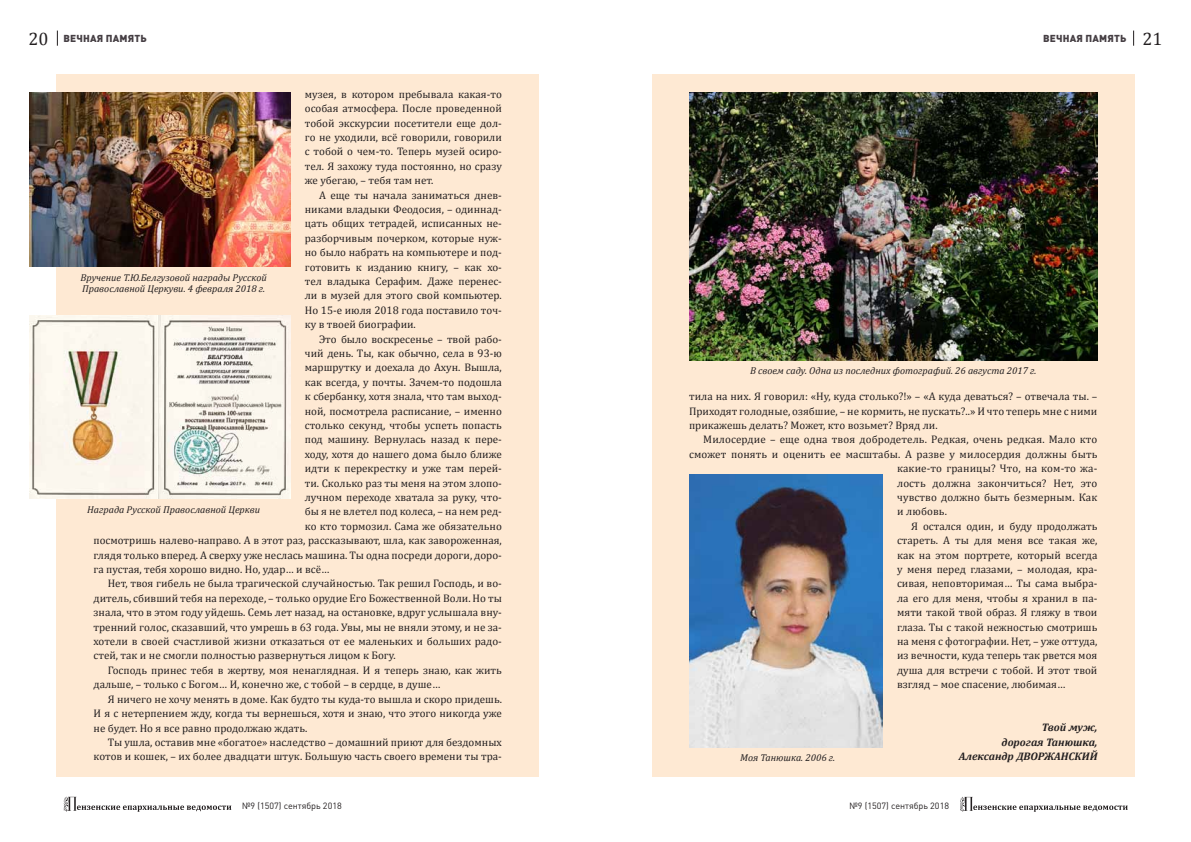
<style>
.page{position:relative;width:1191px;height:842px;background:#fff}
.page>*{position:absolute;margin:0;border:0;box-sizing:border-box;transform-origin:0 0}
.t1{font:18px "Cambria";color:#231f20}
.t2{font:11px/14.4px "Cambria";color:#231f20;text-align:justify}
.t3{font:italic 700 11px/14.4px "Cambria";color:#231f20;text-align:right}
.t4{font:italic 10px/11px "Cambria";color:#231f20}
.t5{font:900 10px "DIN Pro";letter-spacing:.02em;color:#463f44}
.t6{font:9px "DIN Pro";color:#231f20}
.s1{font-family:"Cambria";font-weight:400;font-size:18px;color:#231f20}
</style>
<div class="page">
<div style="left:652px;top:74px;width:482px;height:703px;background:#fee9d3"></div>
<div style="left:57px;top:74px;width:482px;height:703px;background:#fee9d3"></div>
<img style="left:30px;top:92px;width:261px;height:175px">
<img style="left:30px;top:315px;width:261px;height:184px">
<img style="left:689px;top:92px;width:408px;height:268px">
<img style="left:689px;top:475px;width:194px;height:272px">
<svg style="left:64px;top:797px;width:167px;height:15px"></svg>
<svg style="left:57px;top:31px;width:1px;height:15px"></svg>
<svg style="left:960px;top:797px;width:167px;height:15px"></svg>
<svg style="left:1133px;top:31px;width:1px;height:15px"></svg>
<h1 class="t1" style="left:28px;top:28px;width:21px">20</h1>
<p class="t5" style="left:63px;top:29px;width:85px">вечная память</p>
<p class="t5" style="left:1043px;top:29px;width:121px">вечная память <span class="s1">21</span></p>
<p class="t2" style="left:305px;top:87px;width:199px">музея, в котором пребывала какая-то особая атмосфера. После проведенной тобой экскурсии посетители еще дол&shy;го не уходили, всё говорили, говорили с тобой о чем-то. Теперь музей осиро&shy;тел. Я захожу туда постоянно, но сразу же убегаю, – тебя там нет.</p>
<p class="t2" style="left:305px;top:188px;width:199px;text-indent:14px">А еще ты начала заниматься днев&shy;никами владыки Феодосия, – одиннад&shy;цать общих тетрадей, исписанных не&shy;разборчивым почерком, которые нуж&shy;но было набрать на компьютере и под&shy;готовить к изданию книгу, – как хо&shy;тел владыка Серафим. Даже перенес&shy;ли в музей для этого свой компьютер.<br>Но 15-е июля 2018 года поставило точ&shy;ку в твоей биографии.</p>
<p class="t2" style="left:319px;top:332px;width:184px">Это было воскресенье – твой рабо-</p>
<p class="t2" style="left:305px;top:346px;width:199px">чий день. Ты, как обычно, села в 93-ю</p>
<p class="t2" style="left:305px;top:360px;width:198px">маршрутку и доехала до Ахун. Вышла,</p>
<p class="t2" style="left:305px;top:375px;width:199px">как всегда, у почты. Зачем-то подошла</p>
<p class="t2" style="left:305px;top:389px;width:198px">к сбербанку, хотя знала, что там выход-</p>
<p class="t2" style="left:305px;top:404px;width:199px">ной, посмотрела расписание, – именно</p>
<p class="t2" style="left:305px;top:418px;width:198px">столько секунд, чтобы успеть попасть</p>
<p class="t2" style="left:305px;top:432px;width:198px">под машину. Вернулась назад к пере-</p>
<p class="t2" style="left:305px;top:447px;width:199px">ходу, хотя до нашего дома было ближе</p>
<p class="t2" style="left:305px;top:461px;width:199px">идти к перекрестку и уже там перей-</p>
<p class="t2" style="left:305px;top:476px;width:199px">ти. Сколько раз ты меня на этом злопо-</p>
<p class="t2" style="left:305px;top:490px;width:199px">лучном переходе хватала за руку, что-</p>
<p class="t2" style="left:305px;top:504px;width:198px">бы я не влетел под колеса, – на нем ред-</p>
<p class="t2" style="left:305px;top:519px;width:199px">ко кто тормозил. Сама же обязательно</p>
<p class="t2" style="left:94px;top:533px;width:410px">посмотришь налево-направо. А в этот раз, рассказывают, шла, как завороженная,</p>
<p class="t2" style="left:94px;top:548px;width:410px">глядя только вперед. А сверху уже неслась машина. Ты одна посреди дороги, доро-</p>
<p class="t2" style="left:94px;top:562px;width:237px">га пустая, тебя хорошо видно. Но, удар… и всё…</p>
<p class="t2" style="left:108px;top:576px;width:396px">Нет, твоя гибель не была трагической случайностью. Так решил Господь, и во-</p>
<p class="t2" style="left:94px;top:591px;width:410px">дитель, сбивший тебя на переходе, – только орудие Его Божественной Воли. Но ты</p>
<p class="t2" style="left:94px;top:605px;width:410px">знала, что в этом году уйдешь. Семь лет назад, на остановке, вдруг услышала вну-</p>
<p class="t2" style="left:94px;top:620px;width:410px">тренний голос, сказавший, что умрешь в 63 года. Увы, мы не вняли этому, и не за-</p>
<p class="t2" style="left:94px;top:634px;width:410px">хотели в своей счастливой жизни отказаться от ее маленьких и больших радо-</p>
<p class="t2" style="left:94px;top:648px;width:304px">стей, так и не смогли полностью развернуться лицом к Богу.</p>
<p class="t2" style="left:108px;top:663px;width:396px">Господь принес тебя в жертву, моя ненаглядная. И я теперь знаю, как жить</p>
<p class="t2" style="left:94px;top:677px;width:348px">дальше, – только с Богом… И, конечно же, с тобой – в сердце, в душе…</p>
<p class="t2" style="left:108px;top:692px;width:396px">Я ничего не хочу менять в доме. Как будто ты куда-то вышла и скоро придешь.</p>
<p class="t2" style="left:94px;top:706px;width:410px">И я с нетерпением жду, когда ты вернешься, хотя и знаю, что этого никогда уже</p>
<p class="t2" style="left:94px;top:720px;width:215px">не будет. Но я все равно продолжаю ждать.</p>
<p class="t2" style="left:108px;top:735px;width:396px">Ты ушла, оставив мне «богатое» наследство – домашний приют для бездомных</p>
<p class="t2" style="left:94px;top:749px;width:410px">котов и кошек, – их более двадцати штук. Большую часть своего времени ты тра-</p>
<p class="t4" style="left:80px;top:271px;width:188px">Вручение Т.Ю.Белгузовой награды Русской<br>Православной Церкуви. 4 февраля 2018 г.</p>
<p class="t4" style="left:87px;top:503px;width:174px">Награда Русской Православной Церкви</p>
<p class="t6" style="left:242px;top:799px;width:101px">№9 (1507) сентябрь 2018</p>
<p class="t4" style="left:750px;top:365px;width:288px">В своем саду. Одна из последних фотографий. 26 августа 2017 г.</p>
<p class="t2" style="left:689px;top:389px;width:410px">тила на них. Я говорил: «Ну, куда столько?!» – «А куда деваться? – отвечала ты. – Приходят голодные, озябшие, – не кормить, не пускать?..» И что теперь мне с ними прикажешь делать? Может, кто возьмет? Вряд ли.</p>
<p class="t2" style="left:703px;top:432px;width:395px">Милосердие – еще одна твоя добродетель. Редкая, очень редкая. Мало кто</p>
<p class="t2" style="left:689px;top:447px;width:410px">сможет понять и оценить ее масштабы. А разве у милосердия должны быть</p>
<p class="t2" style="left:897px;top:461px;width:202px">какие-то границы? Что, на ком-то жа-</p>
<p class="t2" style="left:897px;top:476px;width:202px">лость должна закончиться? Нет, это</p>
<p class="t2" style="left:897px;top:490px;width:202px">чувство должно быть безмерным. Как</p>
<p class="t2" style="left:897px;top:504px;width:51px">и любовь.</p>
<p class="t2" style="left:911px;top:519px;width:188px">Я остался один, и буду продолжать</p>
<p class="t2" style="left:897px;top:533px;width:202px">стареть. А ты для меня все такая же,</p>
<p class="t2" style="left:897px;top:548px;width:202px">как на этом портрете, который всегда</p>
<p class="t2" style="left:897px;top:562px;width:202px">у меня перед глазами, – молодая, кра-</p>
<p class="t2" style="left:897px;top:576px;width:202px">сивая, неповторимая… Ты сама выбра-</p>
<p class="t2" style="left:897px;top:591px;width:202px">ла его для меня, чтобы я хранил в па-</p>
<p class="t2" style="left:897px;top:605px;width:202px">мяти такой твой образ. Я гляжу в твои</p>
<p class="t2" style="left:897px;top:620px;width:202px">глаза. Ты с такой нежностью смотришь</p>
<p class="t2" style="left:897px;top:634px;width:202px">на меня с фотографии. Нет, – уже оттуда,</p>
<p class="t2" style="left:897px;top:648px;width:202px">из вечности, куда теперь так рвется моя</p>
<p class="t2" style="left:897px;top:663px;width:202px">душа для встречи с тобой. И этот твой</p>
<p class="t2" style="left:897px;top:677px;width:170px">взгляд – мое спасение, любимая…</p>
<p class="t3" style="left:958px;top:720px;width:140px">Твой муж,<br>дорогая Танюшка,<br>Александр Дворжанский</p>
<p class="t4" style="left:740px;top:752px;width:96px">Моя Танюшка. 2006 г.</p>
<p class="t6" style="left:849px;top:799px;width:101px">№9 (1507) сентябрь 2018</p>
</div>
